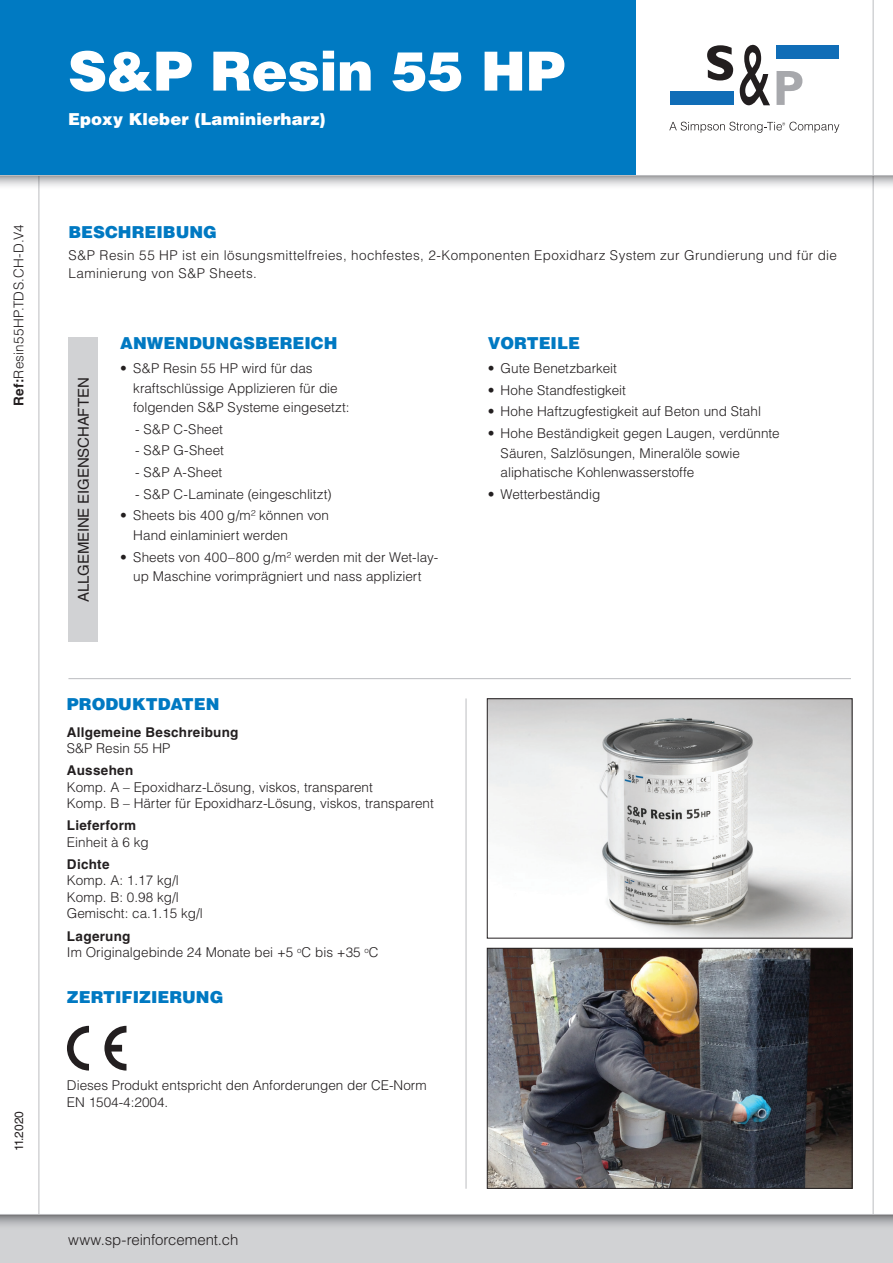
<style>
.page{position:relative;width:893px;height:1263px;background:#fff}
.page>*{position:absolute;margin:0;border:0;box-sizing:border-box;transform-origin:0 0}
.t1{font:900 54px "Helvetica LT Std";letter-spacing:-.005em;color:#fff}
.t2{font:900 16.5px "Helvetica LT Std";color:#0079c2}
.t3{font:900 16.5px "Helvetica LT Std";letter-spacing:.01em;color:#fff}
.t4{font:300 15px "Helvetica LT Std";letter-spacing:-.005em;color:#231f20}
.t5{font:15px "Helvetica LT Std";letter-spacing:-.01em;color:#231f20}
.t6{font:300 13.5px/19.5px "Helvetica LT Std";color:#231f20}
.t7{font:300 13.5px/18px "Helvetica LT Std";letter-spacing:.025em;color:#231f20}
.t8{font:700 13.5px "Helvetica LT Std";letter-spacing:.02em;color:#231f20}
.t9{font:300 13.5px "Helvetica LT Std";letter-spacing:.02em;color:#231f20}
.t10{font:12px "Helvetica LT Std";color:#231f20}
.s1{font-weight:700}
</style>
<div class="page">
<hr style="left:39px;top:0;width:1px;height:1263px;background:#bcbdc0">
<hr style="left:873px;top:0;width:1px;height:1239px;background:#bcbdc0">
<div style="left:0;top:0;width:636px;height:175px;background:#007ac2"></div>
<svg style="left:0;top:176px;width:893px;height:14px"></svg>
<hr style="left:0;top:175px;width:893px;height:1px;background:#bcbdc0">
<div style="left:0;top:1214px;width:893px;height:49px;background:#d1d2d4"></div>
<svg style="left:0;top:1215px;width:893px;height:11px"></svg>
<hr style="left:0;top:1214px;width:893px;height:1px;background:#bcbdc0">
<div style="left:671px;top:92px;width:63px;height:13px;background:#106db7"></div>
<div style="left:776px;top:45px;width:63px;height:13px;background:#106db7"></div>
<svg style="left:707px;top:45px;width:26px;height:35px"></svg>
<svg style="left:740px;top:44px;width:30px;height:61px"></svg>
<svg style="left:776px;top:71px;width:26px;height:34px"></svg>
<svg style="left:669px;top:122px;width:170px;height:11px"></svg>
<div style="left:68px;top:337px;width:30px;height:305px;background:#d1d2d4"></div>
<svg style="left:67px;top:1026px;width:59px;height:44px"></svg>
<hr style="left:68px;top:678px;width:783px;height:1px;background:#bcbdc0">
<hr style="left:466px;top:698px;width:1px;height:491px;background:#bcbdc0">
<img style="left:489px;top:700px;width:361px;height:236px">
<div style="left:487px;top:698px;width:365px;height:240px;border:1px solid #231f20"></div>
<img style="left:489px;top:950px;width:361px;height:237px">
<div style="left:487px;top:948px;width:365px;height:241px;border:1px solid #231f20"></div>
<p class="t9" style="left:10px;top:406px;width:182px;rotate:-90deg"><span class="s1">Ref:</span>Resin55HP.TDS.CH-D.V4</p>
<p class="t10" style="left:12px;top:1151px;width:42px;rotate:-90deg">11.2020</p>
<h1 class="t1" style="left:68px;top:36px;width:498px">S&amp;P Resin 55 HP</h1>
<p class="t3" style="left:68px;top:108px;width:259px">Epoxy Kleber (Laminierharz)</p>
<p class="t2" style="left:68px;top:221px;width:150px">BESCHREIBUNG</p>
<p class="t7" style="left:68px;top:246px;width:770px">S&amp;P Resin 55 HP ist ein lösungsmittelfreies, hochfestes, 2-Komponenten Epoxidharz System zur Grundierung und für die<br>Laminierung von S&amp;P Sheets.</p>
<p class="t5" style="left:75px;top:602px;width:226px;rotate:-90deg">ALLGEMEINE EIGENSCHAFTEN</p>
<p class="t2" style="left:120px;top:333px;width:219px">ANWENDUNGSBEREICH</p>
<p class="t6" style="left:133px;top:358px;width:218px;text-indent:-13px">• S&amp;P Resin 55 HP wird für das kraftschlüssige Applizieren für die folgenden S&amp;P Systeme eingesetzt:</p>
<p class="t6" style="left:135px;top:419px;width:89px">- S&amp;P C-Sheet</p>
<p class="t6" style="left:135px;top:441px;width:90px">- S&amp;P G-Sheet</p>
<p class="t6" style="left:135px;top:462px;width:88px">- S&amp;P A-Sheet</p>
<p class="t6" style="left:135px;top:484px;width:198px">- S&amp;P C-Laminate (eingeschlitzt)</p>
<p class="t6" style="left:133px;top:506px;width:197px;text-indent:-13px">• Sheets bis 400 g/m² können von<br>Hand einlaminiert werden</p>
<p class="t6" style="left:120px;top:547px;width:320px;text-align:center">• Sheets von 400–800 g/m² werden mit der Wet-lay&shy;up Maschine vorimprägniert und nass appliziert</p>
<p class="t2" style="left:67px;top:693px;width:154px">PRODUKTDATEN</p>
<p class="t8" style="left:67px;top:724px;width:173px">Allgemeine Beschreibung</p>
<p class="t6" style="left:67px;top:738px;width:105px">S&amp;P Resin 55 HP</p>
<p class="t8" style="left:67px;top:762px;width:68px">Aussehen</p>
<p class="t6" style="left:67px;top:779px;width:368px;line-height:16.5px">Komp. A – Epoxidharz-Lösung, viskos, transparent<br>Komp. B – Härter für Epoxidharz-Lösung, viskos, transparent</p>
<p class="t8" style="left:67px;top:817px;width:71px">Lieferform</p>
<p class="t6" style="left:67px;top:832px;width:83px">Einheit à 6 kg</p>
<p class="t8" style="left:67px;top:856px;width:44px">Dichte</p>
<p class="t6" style="left:67px;top:872px;width:137px;line-height:16.5px">Komp. A: 1.17 kg/l<br>Komp. B: 0.98 kg/l<br>Gemischt: ca.1.15 kg/l</p>
<p class="t6" style="left:67px;top:927px;width:313px;line-height:16.5px"><span class="s1">Lagerung<br></span>Im Originalgebinde 24 Monate bei +5 <sup>o</sup>C bis +35 <sup>o</sup>C</p>
<p class="t2" style="left:67px;top:986px;width:158px">ZERTIFIZIERUNG</p>
<p class="t6" style="left:67px;top:1077px;width:361px;line-height:16.5px">Dieses Produkt entspricht den Anforderungen der CE-Norm<br>EN 1504-4:2004.</p>
<p class="t2" style="left:488px;top:333px;width:94px">VORTEILE</p>
<p class="t6" style="left:488px;top:358px;width:131px">• Gute Benetzbarkeit</p>
<p class="t6" style="left:488px;top:380px;width:140px">• Hohe Standfestigkeit</p>
<p class="t6" style="left:488px;top:402px;width:275px">• Hohe Haftzugfestigkeit auf Beton und Stahl</p>
<p class="t6" style="left:501px;top:423px;width:280px;text-indent:-13px">• Hohe Beständigkeit gegen Laugen, verdünnte<br>Säuren, Salzlösungen, Mineralöle sowie aliphatische Kohlenwasserstoffe</p>
<p class="t6" style="left:488px;top:484px;width:114px">• Wetterbeständig</p>
<p class="t4" style="left:68px;top:1230px;width:172px">www.sp-reinforcement.ch</p>
</div>
